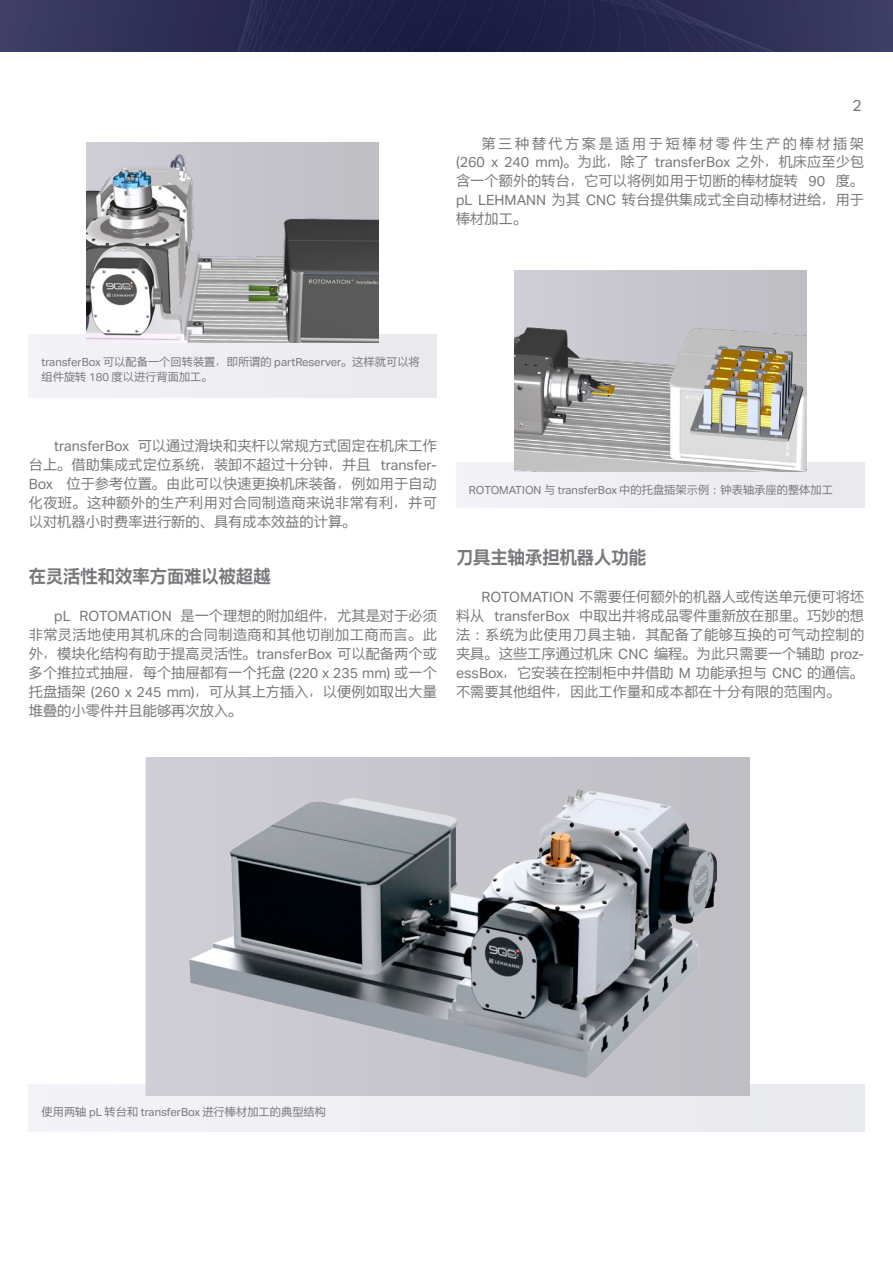
<style>
.page{position:relative;width:893px;height:1263px;background:#fff}
.page>*{position:absolute;margin:0;border:0;box-sizing:border-box;transform-origin:0 0}
.Zwischentitel{font:700 18px "Aktiv Grotesk CNSG";color:#77787b;scale:.96 1}
.t1{font:15.75px "Aktiv Grotesk CNSG";color:#77787b}
.Grundtext{font:14.25px/18.9px "Aktiv Grotesk CNSG";color:#77787b;text-align:justify}
.Legende{font:11.25px/15.8px "Aktiv Grotesk CNSG";color:#77787b}
</style>
<div class="page">
<img style="left:0;top:0;width:893px;height:51px">
<div style="left:29px;top:1085px;width:835px;height:46px;background:#eeeef2"></div>
<div style="left:29px;top:334px;width:408px;height:64px;background:#eeeef2"></div>
<img style="left:87px;top:142px;width:292px;height:201px">
<div style="left:456px;top:463px;width:408px;height:45px;background:#eeeef2"></div>
<img style="left:514px;top:271px;width:292px;height:200px">
<img style="left:146px;top:758px;width:603px;height:338px">
<p class="t1" style="left:852px;top:94px;width:11px">2</p>
<p class="Grundtext" style="left:456px;top:133px;width:410px;text-indent:26px">第三种替代方案是适用于短棒材零件生产的棒材插架(260 x 240 mm)。为此，除了 transferBox 之外，机床应至少包含一个额外的转台，它可以将例如用于切断的棒材旋转 90 度。pL LEHMANN 为其 CNC 转台提供集成式全自动棒材进给，用于棒材加工。</p>
<p class="Legende" style="left:42px;top:353px;width:380px">transferBox 可以配备一个回转装置，即所谓的 partReserver。这样就可以将组件旋转 180 度以进行背面加工。</p>
<p class="Grundtext" style="left:29px;top:436px;width:410px;text-indent:26px">transferBox 可以通过滑块和夹杆以常规方式固定在机床工作台上。借助集成式定位系统，装卸不超过十分钟，并且 transfer-Box 位于参考位置。由此可以快速更换机床装备，例如用于自动化夜班。这种额外的生产利用对合同制造商来说非常有利，并可以对机器小时费率进行新的、具有成本效益的计算。</p>
<p class="Zwischentitel" style="left:29px;top:564px;width:253px">在灵活性和效率方面难以被超越</p>
<p class="Grundtext" style="left:29px;top:606px;width:410px;text-indent:26px">pL ROTOMATION 是一个理想的附加组件，尤其是对于必须非常灵活地使用其机床的合同制造商和其他切削加工商而言。此外，模块化结构有助于提高灵活性。transferBox 可以配备两个或多个推拉式抽屉，每个抽屉都有一个托盘 (220 x 235 mm) 或一个托盘插架 (260 x 245 mm)，可从其上方插入，以便例如取出大量堆叠的小零件并且能够再次放入。</p>
<p class="Legende" style="left:469px;top:482px;width:366px">ROTOMATION 与 transferBox 中的托盘插架示例：钟表轴承座的整体加工</p>
<p class="Zwischentitel" style="left:456px;top:545px;width:200px">刀具主轴承担机器人功能</p>
<p class="Grundtext" style="left:456px;top:587px;width:410px;text-indent:26px">ROTOMATION 不需要任何额外的机器人或传送单元便可将坯料从 transferBox 中取出并将成品零件重新放在那里。巧妙的想法：系统为此使用刀具主轴，其配备了能够互换的可气动控制的夹具。这些工序通过机床 CNC 编程。为此只需要一个辅助 proz&shy;essBox，它安装在控制柜中并借助 M 功能承担与 CNC 的通信。不需要其他组件，因此工作量和成本都在十分有限的范围内。</p>
<p class="Legende" style="left:42px;top:1104px;width:286px">使用两轴 pL 转台和 transferBox 进行棒材加工的典型结构</p>
</div>
